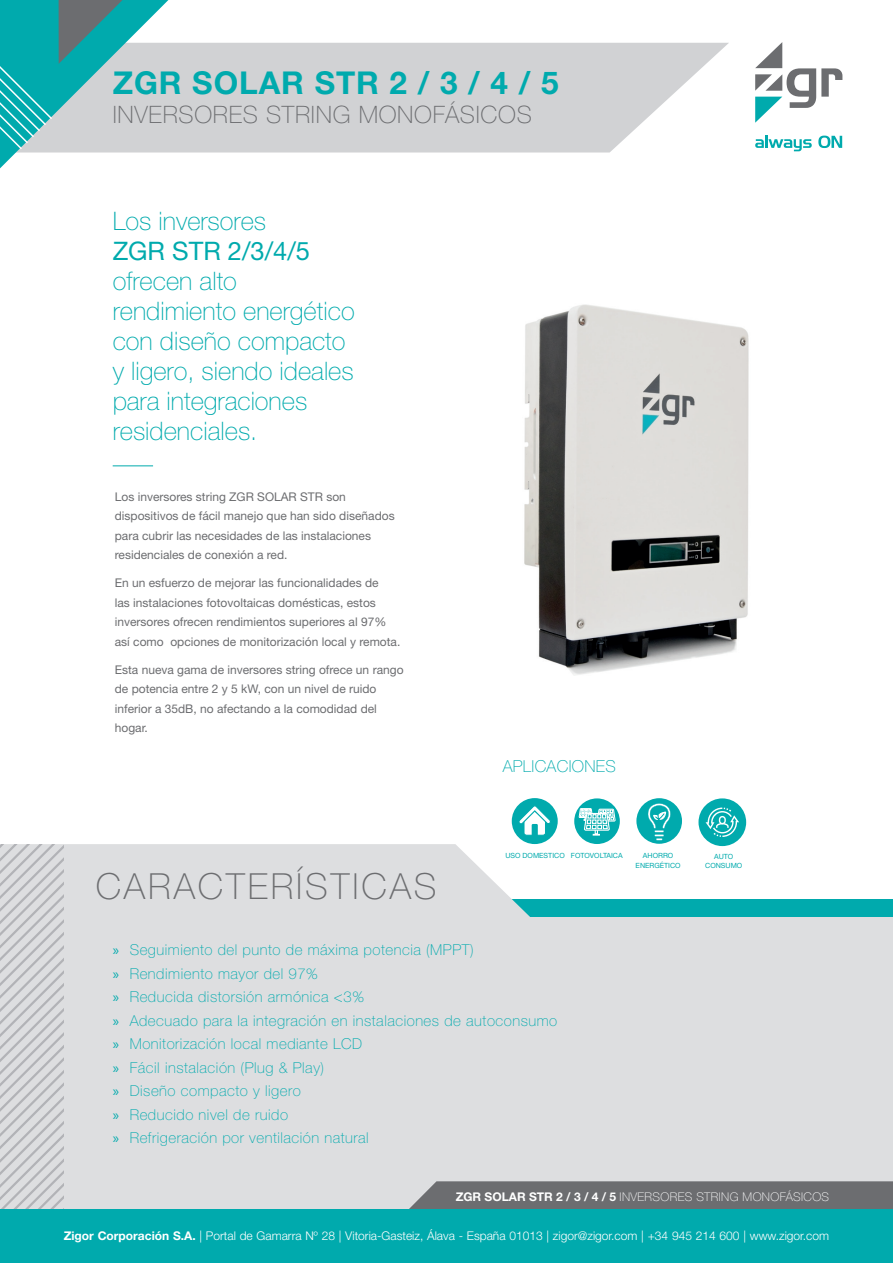
<style>
.page{position:relative;width:893px;height:1263px;background:#fff}
.page>*{position:absolute;margin:0;border:0;box-sizing:border-box;transform-origin:0 0}
.t1{font:100 36px "Helvetica Neue LT Std";letter-spacing:.08em;color:#6c6d70}
.t2{font:700 31.5px "Helvetica Neue LT Std";letter-spacing:.03em;color:#00aaad}
.t3{font:100 25.5px/30px "Helvetica Neue LT Std";color:#00aaad}
.t4{font:100 24px "Helvetica Neue LT Std";letter-spacing:.03em;color:#6c6d70}
.t5{font:100 16.5px "Helvetica Neue LT Std";letter-spacing:.02em;color:#00aaad}
.t6{font:100 15px "Helvetica Neue LT Std";letter-spacing:.035em;color:#00aaad}
.texto{font:12px/19.5px "Helvetica Neue LT Std";color:#6c6d70}
.t7{font:300 12px "Helvetica Neue LT Std";color:#fff}
.t8{font:100 12px "Helvetica Neue LT Std";letter-spacing:.03em;color:#fff}
.iconos{font:7.2px "Helvetica Neue LT Std";color:#00aaad}
.s1{font-weight:400}
.s2{font-family:"Myriad Pro";font-weight:400}
.s3{font-weight:700}
</style>
<div class="page">
<svg style="left:168px;top:43px;width:561px;height:109px;background:#d5d6d8"></svg>
<svg style="left:0;top:0;width:168px;height:168px;background:#75bfc1"></svg>
<div style="left:592px;top:899px;width:301px;height:18px;background:#00aaad"></div>
<div style="left:0;top:917px;width:893px;height:336px;background:#dddee0"></div>
<svg style="left:64px;top:844px;width:528px;height:73px;fill:#dddee0"></svg>
<hr style="left:113px;top:465px;width:40px;height:1px;background:#00aaad">
<svg style="left:0;top:844px;width:64px;height:365px"></svg>
<div style="left:409px;top:1181px;width:484px;height:28px;background:#6c6d70"></div>
<div style="left:574px;top:798px;width:46px;height:46px;background:#00aaad;border-radius:50%"></div>
<svg style="left:578px;top:808px;width:37px;height:28px"></svg>
<svg style="left:755px;top:42px;width:87px;height:81px"></svg>
<svg style="left:755px;top:136px;width:57px;height:15px"></svg>
<svg style="left:818px;top:136px;width:24px;height:12px"></svg>
<img style="left:524px;top:304px;width:225px;height:371px">
<div style="left:512px;top:798px;width:46px;height:46px;background:#00aaad;border-radius:50%"></div>
<svg style="left:518px;top:805px;width:32px;height:31px"></svg>
<div style="left:532px;top:824px;width:6px;height:15px;background:#00aaad"></div>
<div style="left:636px;top:798px;width:46px;height:46px;background:#00aaad;border-radius:50%"></div>
<svg style="left:648px;top:803px;width:23px;height:37px"></svg>
<div style="left:698px;top:798px;width:48px;height:48px;background:#00aaad;border-radius:50%"></div>
<svg style="left:706px;top:807px;width:33px;height:30px"></svg>
<div style="left:0;top:1209px;width:893px;height:54px;background:#00aaad"></div>
<p class="t2" style="left:113px;top:64px;width:447px">ZGR SOLAR STR 2 / 3 / 4 / 5</p>
<p class="t4" style="left:113px;top:101px;width:421px">INVERSORES STRING MONOFÁSICOS</p>
<p class="t3" style="left:113px;top:205px;width:243px">Los inversores<br><span class="s1">ZGR STR 2/3/4/5 </span>ofrecen alto rendimiento energético con diseño compacto y ligero, siendo ideales para integraciones residenciales.</p>
<p class="texto" style="left:115px;top:486px;width:281px">Los inversores string ZGR SOLAR STR son dispositivos de fácil manejo que han sido diseñados para cubrir las necesidades de las instalaciones residenciales de conexión a red.</p>
<p class="texto" style="left:115px;top:573px;width:287px">En un esfuerzo de mejorar las funcionalidades de<br>las instalaciones fotovoltaicas domésticas, estos inversores ofrecen rendimientos superiores al 97% así como opciones de monitorización local y remota.</p>
<p class="texto" style="left:115px;top:659px;width:290px">Esta nueva gama de inversores string ofrece un rango de potencia entre 2 y 5 kW, con un nivel de ruido inferior a 35dB, no afectando a la comodidad del hogar.</p>
<p class="t5" style="left:503px;top:756px;width:115px">APLICACIONES</p>
<p class="t1" style="left:96px;top:865px;width:342px">CARACTERÍSTICAS</p>
<p class="iconos" style="left:505px;top:851px;width:61px">USO DOMESTICO</p>
<p class="iconos" style="left:571px;top:851px;width:53px">FOTOVOLTAICA</p>
<p class="iconos" style="left:643px;top:851px;width:32px">AHORRO</p>
<p class="iconos" style="left:636px;top:861px;width:46px">ENERGÉTICO</p>
<p class="t6" style="left:113px;top:941px;width:362px"><span class="s2">»</span> Seguimiento del punto de máxima potencia (MPPT)</p>
<p class="t6" style="left:113px;top:965px;width:207px"><span class="s2">»</span> Rendimiento mayor del 97%</p>
<p class="t6" style="left:113px;top:988px;width:253px"><span class="s2">»</span> Reducida distorsión armónica &lt;3%</p>
<p class="t6" style="left:113px;top:1012px;width:446px"><span class="s2">»</span> Adecuado para la integración en instalaciones de autoconsumo</p>
<p class="t6" style="left:113px;top:1035px;width:251px"><span class="s2">»</span> Monitorización local mediante LCD</p>
<p class="t6" style="left:113px;top:1059px;width:213px"><span class="s2">»</span> Fácil instalación (Plug &amp; Play)</p>
<p class="t6" style="left:113px;top:1082px;width:190px"><span class="s2">»</span> Diseño compacto y ligero</p>
<p class="t6" style="left:113px;top:1106px;width:177px"><span class="s2">»</span> Reducido nivel de ruido</p>
<p class="t6" style="left:113px;top:1129px;width:258px"><span class="s2">»</span> Refrigeración por ventilación natural</p>
<p class="iconos" style="left:714px;top:852px;width:21px">AUTO</p>
<p class="iconos" style="left:705px;top:861px;width:39px">CONSUMO</p>
<p class="t8" style="left:456px;top:1190px;width:375px"><span class="s3">ZGR SOLAR STR 2 / 3 / 4 / 5</span> INVERSORES STRING MONOFÁSICOS</p>
<p class="t7" style="left:64px;top:1228px;width:767px"><span class="s3">Zigor Corporación S.A.</span> | Portal de Gamarra Nº 28 | Vitoria-Gasteiz, Álava - España 01013 | zigor@zigor.com | +34 945 214 600 | www.zigor.com</p>
</div>
